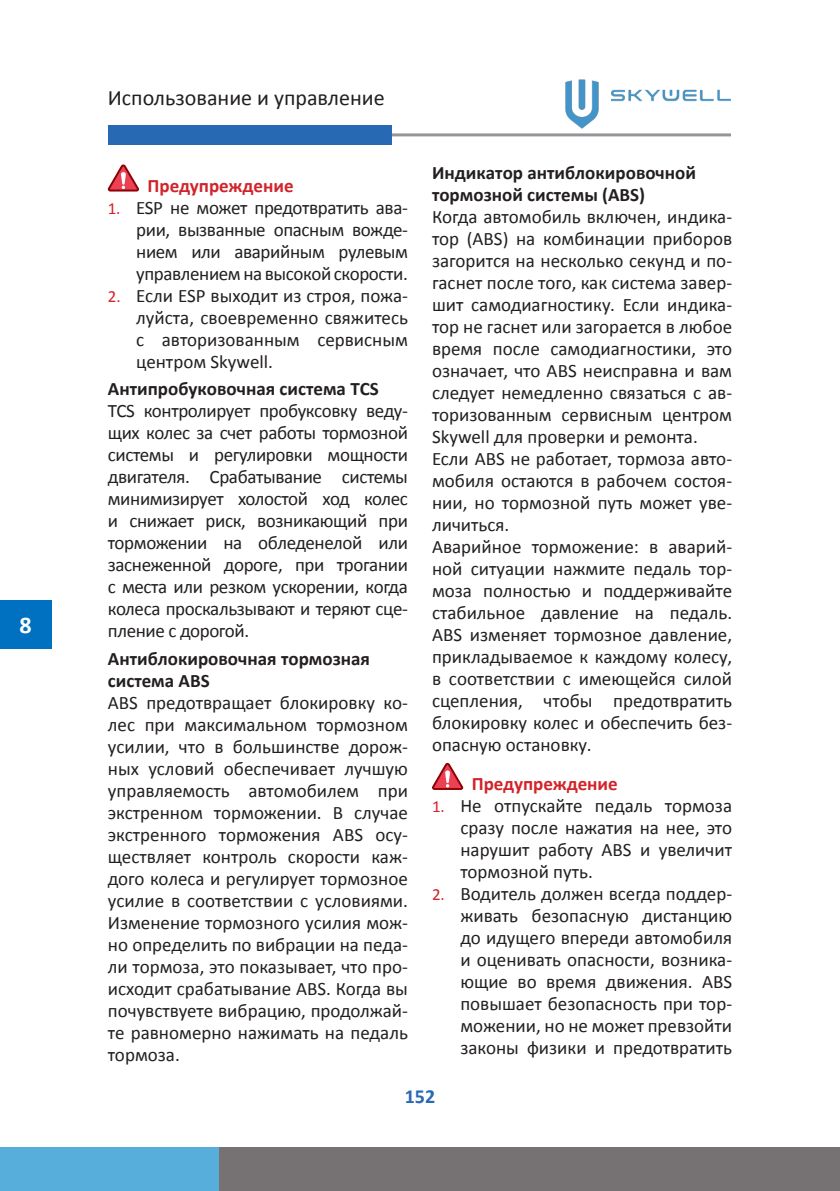
<style>
.page{position:relative;width:840px;height:1191px;background:#fff}
.page>*{position:absolute;margin:0;border:0;box-sizing:border-box;transform-origin:0 0}
.t1{font:700 24px "Calibri";color:#fff}
.t2{font:22px "Calibri";color:#231f20}
.t3{font:700 20px "Calibri";color:#2869b3}
.text{font:19px/22px "Calibri";color:#231f20;text-align:justify}
.text_bold{font:700 19px/22px "Calibri";color:#231f20}
.text-2{font:700 19px "Calibri";color:#d1232a}
.s1{font-size:17px;color:#d1232a}
</style>
<div class="page">
<hr style="left:111px;top:133px;width:619px;height:3px;background:#939598">
<div style="left:108px;top:125px;width:284px;height:19px;background:#2869b3"></div>
<div style="left:0;top:1147px;width:219px;height:44px;background:#57aedb"></div>
<div style="left:219px;top:1147px;width:620px;height:44px;background:#767172"></div>
<img style="left:565px;top:79px;width:166px;height:50px">
<div style="left:607px;top:106px;width:112px;height:18px;background:#fff"></div>
<div style="left:0;top:600px;width:51px;height:49px;background:#0070c0"></div>
<svg style="left:107px;top:164px;width:32px;height:28px"></svg>
<svg style="left:432px;top:762px;width:32px;height:28px"></svg>
<p class="t1" style="left:19px;top:610px;width:14px">8</p>
<p class="t2" style="left:108px;top:84px;width:278px">Использование и управление</p>
<p class="text-2" style="left:147px;top:173px;width:147px">Предупреждение</p>
<p class="text" style="left:136px;top:196px;width:273px;text-indent:-28px"><span class="s1">1.</span> ESP не может предотвратить ава&shy;рии, вызванные опасным вожде&shy;нием или аварийным рулевым управлением на высокой скорости.</p>
<p class="text" style="left:136px;top:284px;width:273px;text-indent:-28px"><span class="s1">2.</span> Если ESP выходит из строя, пожа&shy;луйста, своевременно свяжитесь с авторизованным сервисным центром Skywell.</p>
<p class="text_bold" style="left:108px;top:378px;width:272px">Антипробуковочная система TCS</p>
<p class="text" style="left:108px;top:400px;width:301px">TCS контролирует пробуксовку веду&shy;щих колес за счет работы тормозной системы и регулировки мощности двигателя. Срабатывание системы минимизирует холостой ход колес и снижает риск, возникающий при торможении на обледенелой или заснеженной дороге, при трогании с места или резком ускорении, когда колеса проскальзывают и теряют сце&shy;пление с дорогой.</p>
<p class="text_bold" style="left:108px;top:647px;width:263px">Антиблокировочная тормозная система ABS</p>
<p class="text" style="left:108px;top:692px;width:301px">ABS предотвращает блокировку ко&shy;лес при максимальном тормозном усилии, что в большинстве дорож&shy;ных условий обеспечивает лучшую управляемость автомобилем при экстренном торможении. В случае экстренного торможения ABS осу&shy;ществляет контроль скорости каж&shy;дого колеса и регулирует тормозное усилие в соответствии с условиями.<br>Изменение тормозного усилия мож&shy;но определить по вибрации на педа&shy;ли тормоза, это показывает, что про&shy;исходит срабатывание ABS. Когда вы почувствуете вибрацию, продолжай&shy;те равномерно нажимать на педаль тормоза.</p>
<p class="text_bold" style="left:432px;top:161px;width:265px">Индикатор антиблокировочной тормозной системы (ABS)</p>
<p class="text" style="left:432px;top:205px;width:301px">Когда автомобиль включен, индика&shy;тор (ABS) на комбинации приборов загорится на несколько секунд и по&shy;гаснет после того, как система завер&shy;шит самодиагностику. Если индика&shy;тор не гаснет или загорается в любое время после самодиагностики, это означает, что ABS неисправна и вам следует немедленно связаться с ав&shy;торизованным сервисным центром Skywell для проверки и ремонта.</p>
<p class="text" style="left:432px;top:447px;width:301px">Если ABS не работает, тормоза авто&shy;мобиля остаются в рабочем состоя&shy;нии, но тормозной путь может уве&shy;личиться.</p>
<p class="text" style="left:432px;top:535px;width:301px">Аварийное торможение: в аварий&shy;ной ситуации нажмите педаль тор&shy;моза полностью и поддерживайте стабильное давление на педаль.<br>ABS изменяет тормозное давление, прикладываемое к каждому колесу, в соответствии с имеющейся силой сцепления, чтобы предотвратить блокировку колес и обеспечить без&shy;опасную остановку.</p>
<p class="text-2" style="left:471px;top:771px;width:147px">Предупреждение</p>
<p class="text" style="left:460px;top:794px;width:273px;text-indent:-28px"><span class="s1">1.</span> Не отпускайте педаль тормоза сразу после нажатия на нее, это нарушит работу ABS и увеличит тормозной путь.</p>
<p class="text" style="left:460px;top:882px;width:273px;text-indent:-28px"><span class="s1">2.</span> Водитель должен всегда поддер&shy;живать безопасную дистанцию до идущего впереди автомобиля и оценивать опасности, возника&shy;ющие во время движения. ABS повышает безопасность при тор&shy;можении, но не может превзойти законы физики и предотвратить</p>
<p class="t3" style="left:404px;top:1083px;width:32px">152</p>
</div>
